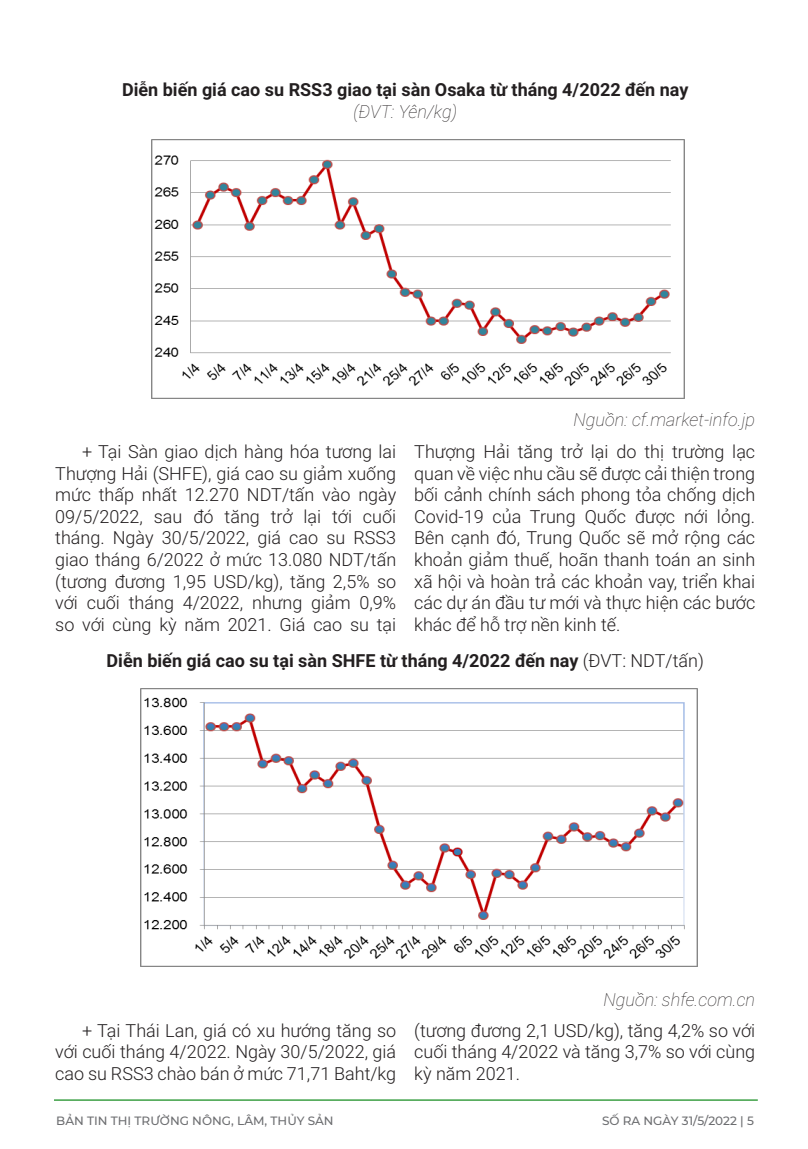
<style>
.page{position:relative;width:808px;height:1149px;background:#fff}
.page>*{position:absolute;margin:0;border:0;box-sizing:border-box;transform-origin:0 0}
.t1{font:300 18px/21.6px "Roboto";color:#231f20;text-align:justify}
.t2{font:700 18px/21.6px "Roboto";color:#231f20;text-align:center}
.t3{font:italic 100 18px "Roboto";color:#231f20}
.t4{font:500 12px "Montserrat";color:#6c6d70}
.s1{font-weight:100;font-style:italic}
.s2{font-weight:300}
</style>
<div class="page">
<hr style="left:54px;top:1098px;width:704px;height:2px;background:#3da046">
<img style="left:151px;top:139px;width:533px;height:259px">
<img style="left:140px;top:688px;width:557px;height:278px">
<p class="t2" style="left:122px;top:78px;width:568px">Diễn biến giá cao su RSS3 giao tại sàn Osaka từ tháng 4/2022 đến nay <span class="s1">(ĐVT: Yên/kg)</span></p>
<p class="t3" style="left:573px;top:407px;width:183px">Nguồn: cf.market-info.jp</p>
<p class="t1" style="left:55px;top:440px;width:342px;text-indent:27px">+ Tại Sàn giao dịch hàng hóa tương lai Thượng Hải (SHFE), giá cao su giảm xuống mức thấp nhất 12.270 NDT/tấn vào ngày 09/5/2022, sau đó tăng trở lại tới cuối tháng. Ngày 30/5/2022, giá cao su RSS3 giao tháng 6/2022 ở mức 13.080 NDT/tấn (tương đương 1,95 USD/kg), tăng 2,5% so với cuối tháng 4/2022, nhưng giảm 0,9% so với cùng kỳ năm 2021. Giá cao su tại</p>
<p class="t1" style="left:414px;top:440px;width:342px">Thượng Hải tăng trở lại do thị trường lạc quan về việc nhu cầu sẽ được cải thiện trong bối cảnh chính sách phong tỏa chống dịch Covid-19 của Trung Quốc được nới lỏng.<br>Bên cạnh đó, Trung Quốc sẽ mở rộng các khoản giảm thuế, hoãn thanh toán an sinh xã hội và hoàn trả các khoản vay, triển khai các dự án đầu tư mới và thực hiện các bước khác để hỗ trợ nền kinh tế.</p>
<p class="t2" style="left:107px;top:648px;width:599px">Diễn biến giá cao su tại sàn SHFE từ tháng 4/2022 đến nay <span class="s2">(ĐVT: NDT/tấn)</span></p>
<p class="t3" style="left:603px;top:986px;width:153px">Nguồn: shfe.com.cn</p>
<p class="t1" style="left:55px;top:1018px;width:342px;text-indent:27px">+ Tại Thái Lan, giá có xu hướng tăng so với cuối tháng 4/2022. Ngày 30/5/2022, giá cao su RSS3 chào bán ở mức 71,71 Baht/kg</p>
<p class="t1" style="left:414px;top:1018px;width:342px">(tương đương 2,1 USD/kg), tăng 4,2% so với cuối tháng 4/2022 và tăng 3,7% so với cùng kỳ năm 2021.</p>
<p class="t4" style="left:56px;top:1111px;width:279px">BẢN TIN THỊ TRƯỜNG NÔNG, LÂM, THỦY SẢN</p>
<p class="t4" style="left:602px;top:1111px;width:153px">SỐ RA NGÀY 31/5/2022 | 5</p>
</div>
